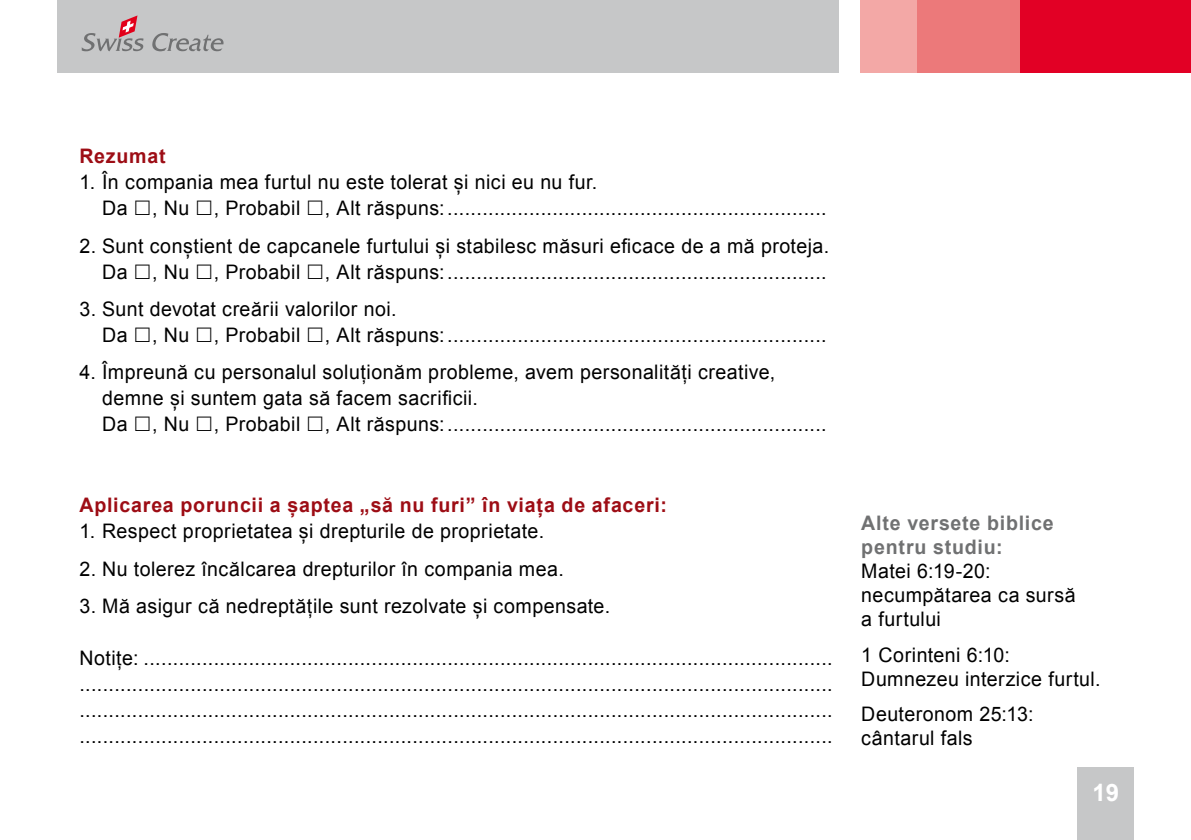
<style>
.page{position:relative;width:1191px;height:840px;background:#fff}
.page>*{position:absolute;margin:0;border:0;box-sizing:border-box;transform-origin:0 0}
.t1{font:700 24px "Arial";color:#fff}
.t2{font:20px/26px "Arial";letter-spacing:.02em;color:#000}
.t3{font:700 20px "Arial";letter-spacing:.04em;color:#9d0d15}
.t4{font:700 20px/24px "Arial";letter-spacing:.04em;color:#707172}
</style>
<div class="page">
<div style="left:1077px;top:767px;width:57px;height:72px;background:#c6c7c8"></div>
<div style="left:1019px;top:0;width:172px;height:72px;background:#e20025"></div>
<div style="left:917px;top:0;width:102px;height:72px;background:#ec797a"></div>
<div style="left:860px;top:0;width:57px;height:72px;background:#f3a8a6"></div>
<div style="left:57px;top:0;width:781px;height:72px;background:#c6c7c8"></div>
<svg style="left:82px;top:15px;width:62px;height:36px"></svg>
<svg style="left:152px;top:33px;width:71px;height:18px"></svg>
<p class="t3" style="left:79px;top:142px;width:88px">Rezumat</p>
<p class="t2" style="left:102px;top:169px;width:726px;text-indent:-23px">1. În compania mea furtul nu este tolerat și nici eu nu fur.<br>Da , Nu , Probabil , Alt răspuns:.................................................................</p>
<p class="t2" style="left:79px;top:232px;width:751px;text-align:right">2. Sunt conștient de capcanele furtului și stabilesc măsuri eficace de a mă proteja.<br>Da , Nu , Probabil , Alt răspuns:.................................................................</p>
<p class="t2" style="left:102px;top:295px;width:726px;text-indent:-23px">3. Sunt devotat creării valorilor noi.<br>Da , Nu , Probabil , Alt răspuns:.................................................................</p>
<p class="t2" style="left:102px;top:359px;width:726px;text-indent:-23px">4. Împreună cu personalul soluționăm probleme, avem personalități creative, demne și suntem gata să facem sacrificii.<br>Da , Nu , Probabil , Alt răspuns:.................................................................</p>
<p class="t3" style="left:79px;top:491px;width:589px">Aplicarea poruncii a șaptea „să nu furi” în viața de afaceri:</p>
<p class="t2" style="left:79px;top:518px;width:466px">1. Respect proprietatea și drepturile de proprietate.</p>
<p class="t2" style="left:79px;top:555px;width:486px">2. Nu tolerez încălcarea drepturilor în compania mea.</p>
<p class="t2" style="left:79px;top:592px;width:532px">3. Mă asigur că nedreptățile sunt rezolvate și compensate.</p>
<p class="t2" style="left:79px;top:644px;width:755px;text-align:justify">Notițe: ...................................................................................................................... ................................................................................................................................. ................................................................................................................................. .................................................................................................................................</p>
<p class="t4" style="left:861px;top:511px;width:194px">Alte versete biblice pentru studiu:</p>
<p class="t2" style="left:861px;top:559px;width:216px;line-height:24px">Matei 6:19-20: necumpătarea ca sursă a furtului</p>
<p class="t2" style="left:861px;top:642px;width:241px;line-height:24px">1 Corinteni 6:10:<br>Dumnezeu interzice furtul.</p>
<p class="t2" style="left:861px;top:701px;width:174px;line-height:24px">Deuteronom 25:13: cântarul fals</p>
<p class="t1" style="left:1092px;top:774px;width:28px">19</p>
</div>
